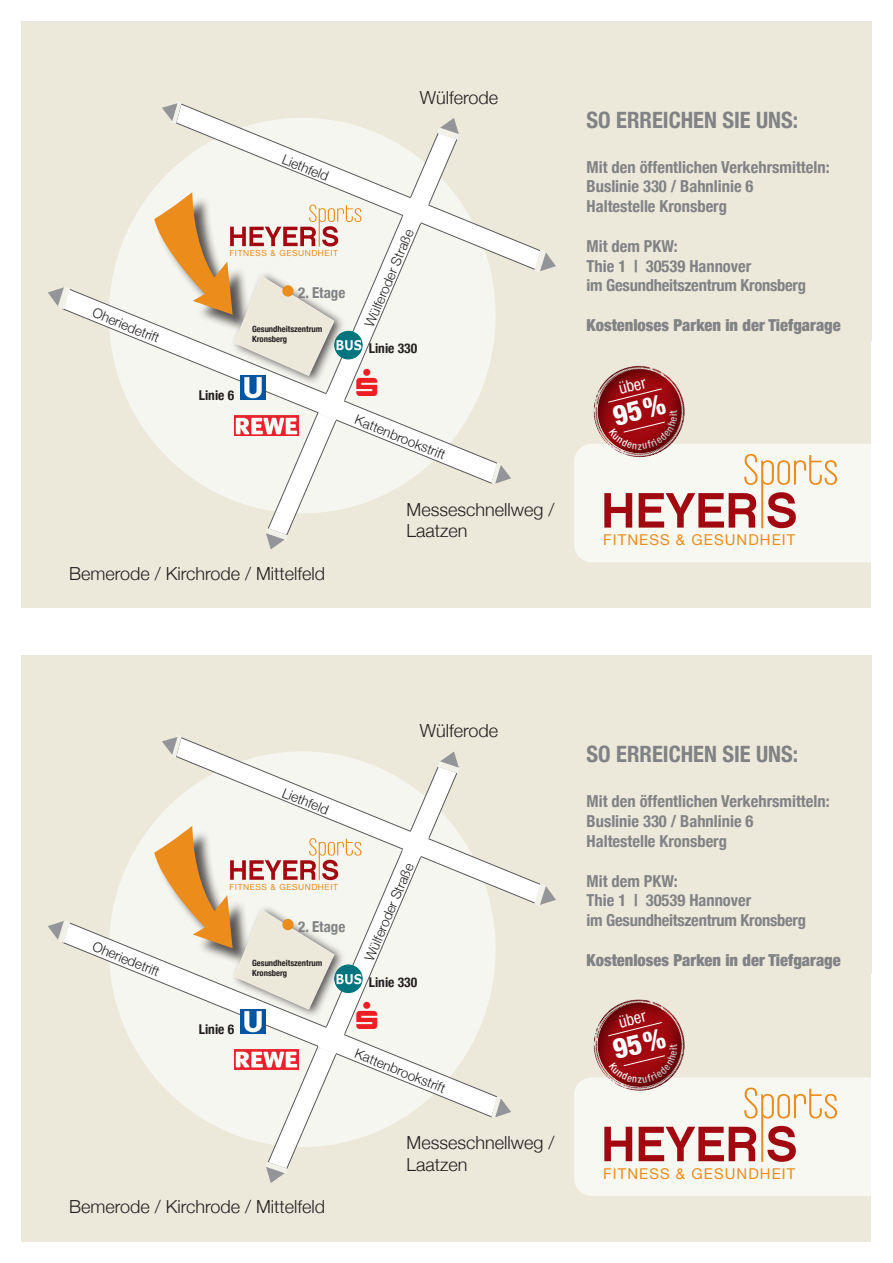
<style>
.page{position:relative;width:893px;height:1263px;background:#fff}
.page>*{position:absolute;margin:0;border:0;box-sizing:border-box;transform-origin:0 0}
.t1{font:700 condensed 22.5px "Helvetica Neue";color:#808285}
.t2{font:300 18px/21.6px "Helvetica Neue";color:#231f20}
.t3{font:700 condensed 16.5px/19.8px "Helvetica Neue";color:#808285}
.t4{font:900 condensed 16.5px "Helvetica Neue";color:#808285}
.t5{font:italic condensed 16.5px "Helvetica Neue 57";color:#fff}
.t6{font:700 condensed 15px "Helvetica Neue";color:#808285}
.t7{font:14.85px "Helvetica Neue";letter-spacing:.07em;color:#eb8c1b}
.t8{font:300 13.5px "Helvetica Neue";color:#231f20}
.t9{font:700 condensed 13.5px "Helvetica Neue";color:#231f20}
.t10{font:500 condensed 10.35px "Helvetica Neue";color:#fff}
.t11{font:700 condensed 8.55px/10.4px "Helvetica Neue";color:#231f20}
.t12{font:8.4px "Helvetica Neue";letter-spacing:.07em;color:#eb8c1b}
</style>
<div class="page">
<div style="left:21px;top:21px;width:851px;height:587px;background:#ece9db"></div>
<div style="left:109px;top:118px;width:387px;height:395px;background:#f6f6f0;border-radius:50%"></div>
<svg style="left:268px;top:271px;width:133px;height:262px"></svg>
<svg style="left:62px;top:288px;width:434px;height:196px"></svg>
<svg style="left:176px;top:104px;width:364px;height:167px"></svg>
<svg style="left:402px;top:197px;width:27px;height:27px"></svg>
<svg style="left:162px;top:102px;width:20px;height:22px"></svg>
<svg style="left:437px;top:118px;width:23px;height:22px"></svg>
<svg style="left:534px;top:250px;width:22px;height:22px"></svg>
<svg style="left:491px;top:462px;width:20px;height:22px"></svg>
<svg style="left:266px;top:528px;width:22px;height:21px"></svg>
<svg style="left:48px;top:287px;width:22px;height:22px"></svg>
<img style="left:234px;top:421px;width:64px;height:15px">
<div style="left:21px;top:655px;width:851px;height:587px;background:#ece9db"></div>
<div style="left:109px;top:751px;width:387px;height:396px;background:#f6f6f0;border-radius:50%"></div>
<svg style="left:268px;top:904px;width:135px;height:263px"></svg>
<svg style="left:63px;top:922px;width:433px;height:195px"></svg>
<svg style="left:176px;top:737px;width:362px;height:167px"></svg>
<svg style="left:402px;top:830px;width:27px;height:27px"></svg>
<svg style="left:162px;top:735px;width:20px;height:22px"></svg>
<svg style="left:437px;top:751px;width:23px;height:22px"></svg>
<svg style="left:534px;top:883px;width:22px;height:22px"></svg>
<svg style="left:491px;top:1096px;width:20px;height:22px"></svg>
<svg style="left:266px;top:1161px;width:22px;height:22px"></svg>
<svg style="left:48px;top:921px;width:22px;height:22px"></svg>
<img style="left:234px;top:1054px;width:64px;height:15px">
<svg style="left:574px;top:341px;width:298px;height:221px"></svg>
<svg style="left:154px;top:192px;width:223px;height:229px"></svg>
<svg style="left:574px;top:974px;width:298px;height:222px"></svg>
<svg style="left:154px;top:826px;width:223px;height:228px"></svg>
<p class="t2" style="left:420px;top:85px;width:80px">Wülferode</p>
<p class="t8" style="left:287px;top:148px;width:50px;rotate:22deg">Liethfeld</p>
<p class="t8" style="left:97px;top:302px;width:73px;rotate:22deg">Oheriedetrift</p>
<p class="t12" style="left:230px;top:246px;width:110px">FITNESS &amp; GESUNDHEIT</p>
<p class="t6" style="left:298px;top:280px;width:49px">2. Etage</p>
<p class="t11" style="left:252px;top:323px;width:72px">Gesundheitszentrum<br>Kronsberg</p>
<p class="t8" style="left:359px;top:322px;width:106px;rotate:-67deg">Wülferoder Straße</p>
<p class="t9" style="left:369px;top:337px;width:50px">Linie 330</p>
<p class="t9" style="left:199px;top:384px;width:37px">Linie 6</p>
<p class="t8" style="left:360px;top:409px;width:98px;rotate:22deg">Kattenbrookstrift</p>
<p class="t2" style="left:69px;top:561px;width:258px">Bemerode / Kirchrode / Mittelfeld</p>
<p class="t2" style="left:407px;top:497px;width:149px">Messeschnellweg /<br>Laatzen</p>
<h1 class="t1" style="left:587px;top:101px;width:213px">SO ERREICHEN SIE UNS:</h1>
<p class="t3" style="left:587px;top:156px;width:245px">Mit den öffentlichen Verkehrsmitteln:<br>Buslinie 330 / Bahnlinie 6<br>Haltestelle Kronsberg</p>
<p class="t3" style="left:587px;top:235px;width:221px">Mit dem PKW:<br>Thie 1 | 30539 Hannover<br>im Gesundheitszentrum Kronsberg</p>
<p class="t4" style="left:587px;top:312px;width:256px">Kostenloses Parken in der Tiefgarage</p>
<p class="t5" style="left:617px;top:379px;width:29px;rotate:-14deg">über</p>
<p class="t10" style="left:667px;top:416px;width:4px;rotate:-90deg">i</p>
<p class="t7" style="left:603px;top:527px;width:194px">FITNESS &amp; GESUNDHEIT</p>
<p class="t2" style="left:420px;top:719px;width:80px">Wülferode</p>
<p class="t8" style="left:287px;top:782px;width:50px;rotate:22deg">Liethfeld</p>
<p class="t8" style="left:97px;top:935px;width:73px;rotate:22deg">Oheriedetrift</p>
<p class="t12" style="left:230px;top:879px;width:110px">FITNESS &amp; GESUNDHEIT</p>
<p class="t6" style="left:298px;top:914px;width:49px">2. Etage</p>
<p class="t11" style="left:252px;top:957px;width:72px">Gesundheitszentrum<br>Kronsberg</p>
<p class="t8" style="left:359px;top:956px;width:106px;rotate:-67deg">Wülferoder Straße</p>
<p class="t9" style="left:369px;top:971px;width:50px">Linie 330</p>
<p class="t9" style="left:199px;top:1017px;width:37px">Linie 6</p>
<p class="t8" style="left:360px;top:1042px;width:98px;rotate:22deg">Kattenbrookstrift</p>
<p class="t2" style="left:69px;top:1195px;width:258px">Bemerode / Kirchrode / Mittelfeld</p>
<p class="t2" style="left:407px;top:1131px;width:149px">Messeschnellweg /<br>Laatzen</p>
<h1 class="t1" style="left:587px;top:736px;width:213px">SO ERREICHEN SIE UNS:</h1>
<p class="t3" style="left:587px;top:790px;width:245px">Mit den öffentlichen Verkehrsmitteln:<br>Buslinie 330 / Bahnlinie 6<br>Haltestelle Kronsberg</p>
<p class="t3" style="left:587px;top:870px;width:221px">Mit dem PKW:<br>Thie 1 | 30539 Hannover<br>im Gesundheitszentrum Kronsberg</p>
<p class="t4" style="left:587px;top:946px;width:256px">Kostenloses Parken in der Tiefgarage</p>
<p class="t5" style="left:617px;top:1013px;width:29px;rotate:-14deg">über</p>
<p class="t10" style="left:667px;top:1050px;width:4px;rotate:-90deg">i</p>
<p class="t7" style="left:603px;top:1161px;width:194px">FITNESS &amp; GESUNDHEIT</p>
</div>
